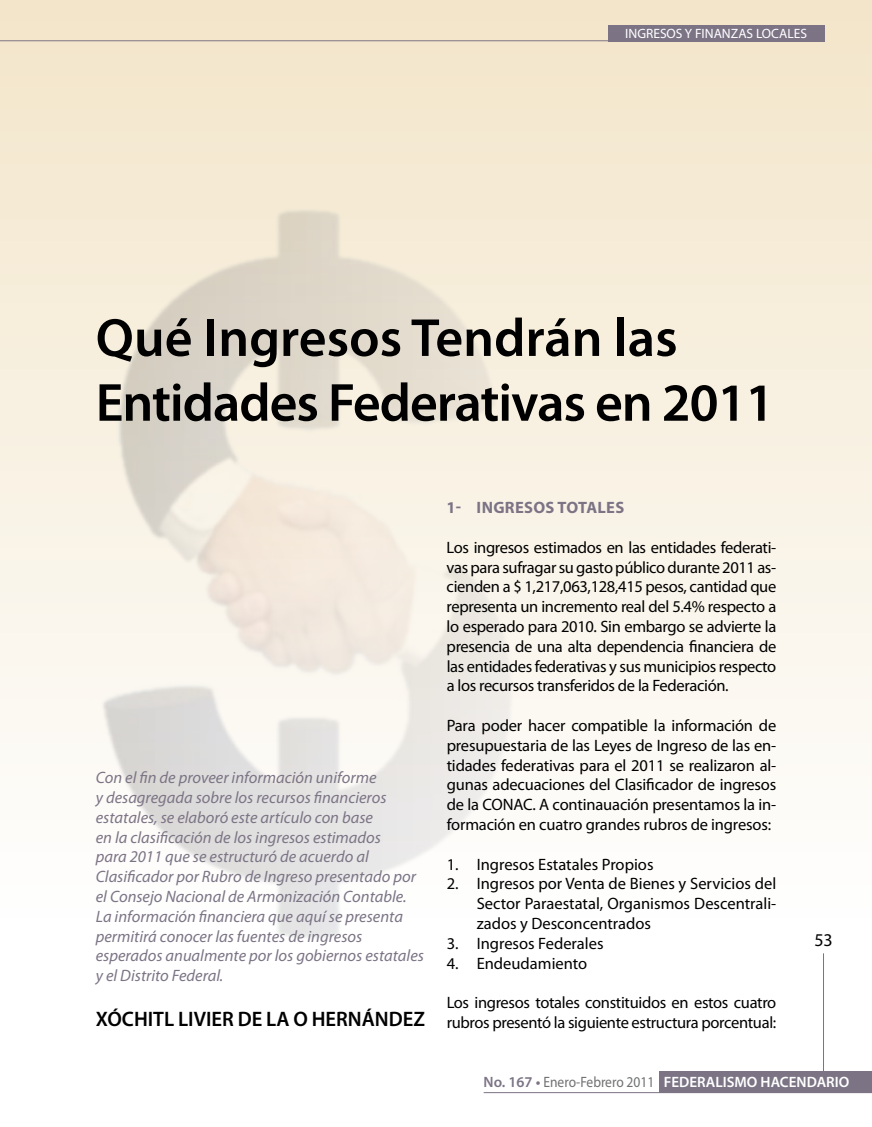
<style>
.page{position:relative;width:872px;height:1127px;background:#fff}
.page>*{position:absolute;margin:0;border:0;box-sizing:border-box;transform-origin:0 0}
.t1{font:600 54px/64.8px "Myriad Pro";letter-spacing:-.02em;color:#000}
.t2{font:600 21px "Myriad Pro";color:#000}
.t3{font:18px "Myriad Pro";color:#000}
.t4{font:16.5px/19.8px "Myriad Pro";letter-spacing:-.015em;color:#000;text-align:justify}
.t5{font:italic 16.5px/19.8px "Myriad Pro";color:#7c7485}
.t6{font:700 16.5px "Myriad Pro";letter-spacing:.02em;color:#7c7485}
.t7{font:600 15px "Myriad Pro";color:#fff}
.t8{font:13.5px "Myriad Pro";color:#fff}
.s1{color:#7c7485}
.s2{font-weight:400;color:#707172}
</style>
<div class="page">
<div style="left:0;top:0;width:872px;height:1127px;background:linear-gradient(to bottom,#f3e6cb,#fff)"></div>
<img style="left:0;top:180px;width:620px;height:766px">
<div style="left:659px;top:1071px;width:213px;height:22px;background:#7c7485"></div>
<hr style="left:483px;top:1092px;width:389px;height:1px;background:#7c7485">
<hr style="left:823px;top:953px;width:1px;height:118px;background:#7c7485">
<hr style="left:0;top:40px;width:824px;height:1px;background:#7c7485">
<div style="left:608px;top:25px;width:216px;height:16px;background:#7c7485"></div>
<p class="t8" style="left:625px;top:25px;width:183px">INGRESOS Y FINANZAS LOCALES</p>
<h1 class="t1" style="left:96px;top:304px;width:680px">Qué Ingresos Tendrán las<br>Entidades Federativas en 2011</h1>
<p class="t5" style="left:96px;top:767px;width:330px">Con el fin de proveer información uniforme<br>y desagregada sobre los recursos financieros estatales, se elaboró este artículo con base<br>en la clasificación de los ingresos estimados<br>para 2011 que se estructuró de acuerdo al Clasificador por Rubro de Ingreso presentado por el Consejo Nacional de Armonización Contable.<br>La información financiera que aquí se presenta permitirá conocer las fuentes de ingresos esperados anualmente por los gobiernos estatales y el Distrito Federal.</p>
<p class="t2" style="left:96px;top:1006px;width:38px">Xóchitl</p>
<p class="t2" style="left:178px;top:1006px;width:161px">Livier De la O Hernánde</p>
<p class="t2" style="left:413px;top:1006px;width:13px">z</p>
<p class="t6" style="left:446px;top:497px;width:26px">1- IN</p>
<p class="t6" style="left:493px;top:497px;width:75px">GRESOS TOTAL</p>
<p class="t6" style="left:606px;top:497px;width:20px">ES</p>
<p class="t4" style="left:446px;top:537px;width:331px">Los ingresos estimados en las entidades federati&shy;vas para sufragar su gasto público durante 2011 as&shy;cienden a $ 1,217,063,128,415 pesos, cantidad que representa un incremento real del 5.4% respecto a lo esperado para 2010. Sin embargo se advierte la presencia de una alta dependencia financiera de las entidades federativas y sus municipios respecto a los recursos transferidos de la Federación.</p>
<p class="t4" style="left:447px;top:715px;width:331px">Para poder hacer compatible la información de presupuestaria de las Leyes de Ingreso de las en&shy;tidades federativas para el 2011 se realizaron al&shy;gunas adecuaciones del Clasificador de ingresos de la CONAC. A continauación presentamos la in&shy;formación en cuatro grandes rubros de ingresos:</p>
<p class="t4" style="left:447px;top:854px;width:208px">1. Ingresos Estatales Propios</p>
<p class="t4" style="left:477px;top:874px;width:301px;text-indent:-30px">2. Ingresos por Venta de Bienes y Servicios del Sector Paraestatal, Organismos Descentrali&shy;zados y Desconcentrados</p>
<p class="t4" style="left:447px;top:933px;width:158px">3. Ingresos Federales</p>
<p class="t4" style="left:447px;top:953px;width:142px">4. Endeudamiento</p>
<p class="t4" style="left:447px;top:992px;width:331px">Los ingresos totales constituidos en estos cuatro rubros presentó la siguiente estructura porcentual:</p>
<p class="t3" style="left:814px;top:929px;width:20px">53</p>
<p class="t7" style="left:483px;top:1073px;width:367px"><span class="s1">No. 167 •</span> <span class="s2">Enero-Febrero 2011</span> FEDERALISMO HACENDARIO</p>
</div>
